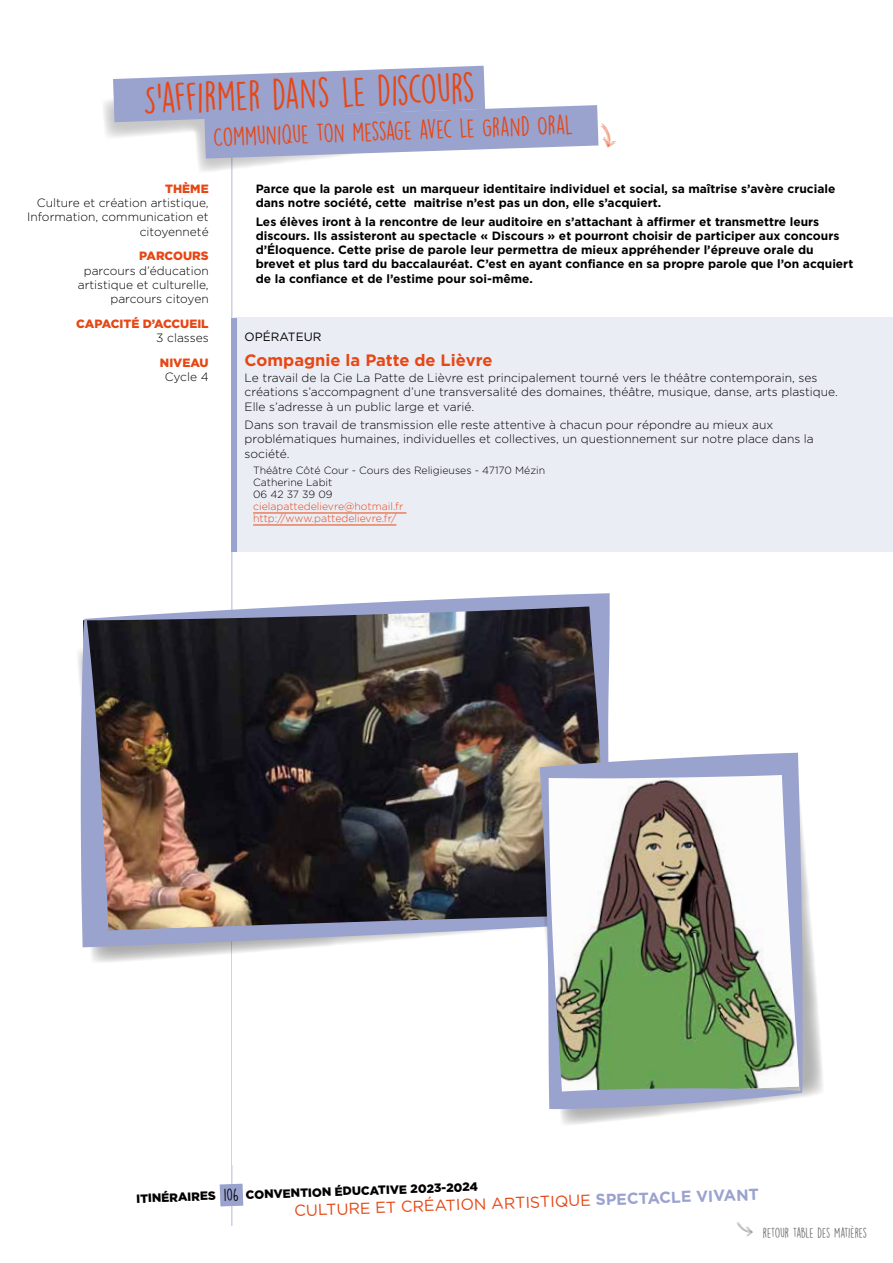
<style>
.page{position:relative;width:893px;height:1263px;background:#fff}
.page>*{position:absolute;margin:0;border:0;box-sizing:border-box;transform-origin:0 0}
.t1{font:37.8px "DK Lemon Yellow Sun";color:#e64715}
.t2{font:24px "DK Lemon Yellow Sun";color:#e64715}
.t3{font:700 16.5px "Gotham HTF";color:#e64715}
.t4{font:15.9px "Gotham HTF";color:#e64715}
.t5{font:12.75px "DK Lemon Yellow Sun";letter-spacing:-.03em;color:#707172}
.t6{font:300 12px/14.2px "Gotham HTF";color:#000;text-align:right}
.t7{font:700 12px/14.2px "Gotham HTF";color:#000}
.t8{font:900 12px "Gotham HTF";color:#000}
.t9{font:900 12px "Gotham HTF";color:#e64715}
.t10{font:12px "Gotham HTF";color:#000}
.t11{font:300 10.5px/12px "Gotham HTF";color:#000}
.t12{font:300 10.5px/12px "Gotham HTF";color:#e64715}
.s1{font-family:"DK Lemon Yellow Sun";font-weight:400;font-size:15.15px}
.s2{font-weight:700;color:#9aa2ce}
</style>
<div class="page">
<hr style="left:231px;top:92px;width:2px;height:1134px;background:#ccd1e6">
<svg style="left:220px;top:1184px;width:23px;height:22px"></svg>
<div style="left:234px;top:318px;width:659px;height:234px;background:#ebedf5"></div>
<hr style="left:253px;top:513px;width:153px;height:1px;background:#e64715">
<hr style="left:253px;top:525px;width:143px;height:1px;background:#e64715">
<div style="left:231px;top:318px;width:6px;height:234px;background:#9aa2ce"></div>
<svg style="left:82px;top:947px;width:223px;height:20px"></svg>
<img style="left:78px;top:593px;width:532px;height:354px">
<svg style="left:530px;top:790px;width:293px;height:335px"></svg>
<img style="left:540px;top:753px;width:263px;height:356px">
<svg style="left:103px;top:66px;width:496px;height:110px"></svg>
<h1 class="t1" style="left:142px;top:76px;width:334px;rotate:-2deg">S’AFFIRMER DANS LE DISCOURS</h1>
<h2 class="t2" style="left:213px;top:123px;width:361px;rotate:-2deg">COMMUNIQUE TON MESSAGE AVEC LE GRAND ORAL</h2>
<p class="t9" style="left:165px;top:182px;width:45px">THÈME</p>
<p class="t6" style="left:27px;top:196px;width:183px">Culture et création artistique,<br>Information, communication et citoyenneté</p>
<p class="t9" style="left:139px;top:249px;width:71px">PARCOURS</p>
<p class="t6" style="left:78px;top:263px;width:132px">parcours d’éducation artistique et culturelle, parcours citoyen</p>
<p class="t9" style="left:76px;top:317px;width:134px">CAPACITÉ D’ACCUEIL</p>
<p class="t6" style="left:156px;top:331px;width:54px">3 classes</p>
<p class="t9" style="left:160px;top:356px;width:50px">NIVEAU</p>
<p class="t6" style="left:165px;top:370px;width:45px">Cycle 4</p>
<p class="t7" style="left:256px;top:181px;width:581px">Parce que la parole est un marqueur identitaire individuel et social, sa maîtrise s’avère cruciale dans notre société, cette maitrise n’est pas un don, elle s’acquiert.</p>
<p class="t7" style="left:256px;top:214px;width:599px">Les élèves iront à la rencontre de leur auditoire en s’attachant à affirmer et transmettre leurs discours. Ils assisteront au spectacle « Discours » et pourront choisir de participer aux concours d’Éloquence. Cette prise de parole leur permettra de mieux appréhender l’épreuve orale du brevet et plus tard du baccalauréat. C’est en ayant confiance en sa propre parole que l’on acquiert de la confiance et de l’estime pour soi-même.</p>
<p class="t10" style="left:245px;top:330px;width:78px">OPÉRATEUR</p>
<h3 class="t3" style="left:245px;top:350px;width:249px">Compagnie la Patte de Lièvre</h3>
<p class="t6" style="left:245px;top:371px;width:593px;text-align:left">Le travail de la Cie La Patte de Lièvre est principalement tourné vers le théâtre contemporain, ses créations s’accompagnent d’une transversalité des domaines, théâtre, musique, danse, arts plastique.<br>Elle s’adresse à un public large et varié.</p>
<p class="t6" style="left:245px;top:418px;width:571px;text-align:left">Dans son travail de transmission elle reste attentive à chacun pour répondre au mieux aux problématiques humaines, individuelles et collectives, un questionnement sur notre place dans la société.</p>
<p class="t11" style="left:253px;top:464px;width:294px">Théâtre Côté Cour - Cours des Religieuses - 47170 Mézin<br>Catherine Labit<br>06 42 37 39 09</p>
<p class="t12" style="left:253px;top:500px;width:152px">cielapattedelievre@hotmail.fr http://www. pattedelievre.fr/</p>
<p class="t8" style="left:136px;top:1191px;width:343px;rotate:-2deg">ITINÉRAIRES <span class="s1">106</span> CONVENTION ÉDUCATIVE 2023-2024</p>
<h3 class="t4" style="left:294px;top:1201px;width:466px;rotate:-2deg">CULTURE ET CRÉATION ARTISTIQUE <span class="s2">SPECTACLE VIVANT</span></h3>
<p class="t5" style="left:763px;top:1225px;width:106px">RETOUR TABLE DES MATIÈRES</p>
</div>
